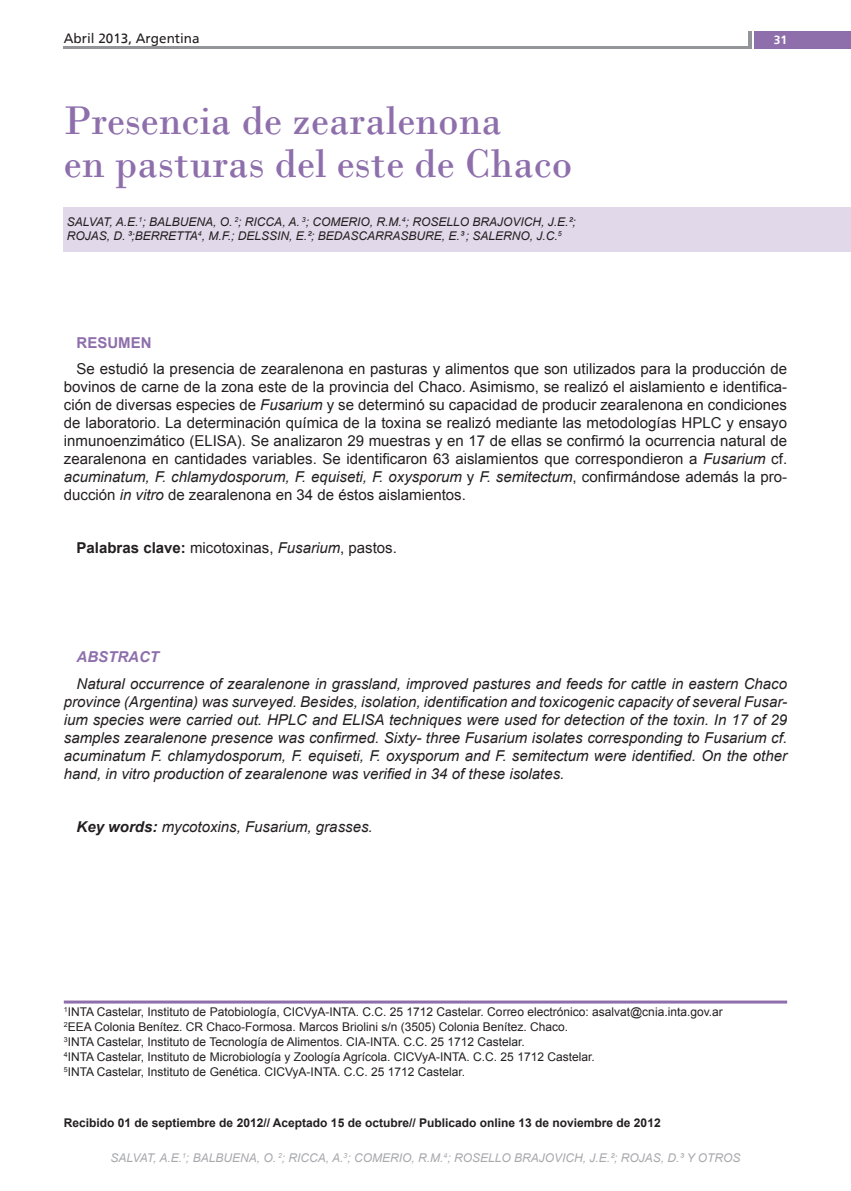
<style>
.page{position:relative;width:851px;height:1191px;background:#fff}
.page>*{position:absolute;margin:0;border:0;box-sizing:border-box;transform-origin:0 0}
.t1{font:42px/42.8px "Bodoni";color:#8e6fac}
.t2{font:15px/18px "Arial";color:#231f20;text-align:justify}
.t3{font:italic 15px/18px "Arial";color:#231f20;text-align:justify}
.t4{font:italic 700 15px "Arial";color:#8e6fac}
.t5{font:700 15px "Arial";color:#8e6fac}
.t6{font:13.5px "Frutiger";color:#231f20}
.t7{font:12px/15px "Arial";color:#231f20}
.t8{font:italic 12px/14.4px "Arial";color:#231f20}
.t9{font:italic 12px "Arial";color:#a8a9ad}
.t10{font:700 12px "Arial";color:#231f20}
.t11{font:700 12px "Frutiger";color:#fff}
.s1{font-style:italic}
.s2{font-weight:700}
</style>
<div class="page">
<div style="left:754px;top:31px;width:96px;height:17px;background:#8e6fac"></div>
<hr style="left:748px;top:31px;width:4px;height:17px;background:#939598">
<hr style="left:64px;top:46px;width:686px;height:2px;background:#939598">
<div style="left:64px;top:207px;width:786px;height:45px;background:#e1d9ea"></div>
<hr style="left:64px;top:1000px;width:723px;height:3px;background:#8e6fac">
<p class="t6" style="left:64px;top:30px;width:137px">Abril 2013, Argentina</p>
<p class="t11" style="left:773px;top:32px;width:15px">31</p>
<h1 class="t1" style="left:64px;top:99px;width:510px">Presencia de zearalenona<br>en pasturas del este de Chaco</h1>
<p class="t8" style="left:67px;top:214px;width:510px">SALVAT, A.E.<sup>1</sup>; BALBUENA, O. <sup>2</sup>; RICCA, A. <sup>3</sup>; COMERIO, R.M.<sup>4</sup>; ROSELLO BRAJOVICH, J.E.²;<br>ROJAS, D. ³;BERRETTA<sup>4</sup>, M.F.; DELSSIN, E.²; BEDASCARRASBURE, E.³ ; SALERNO, J.C.<sup>5</sup></p>
<p class="t5" style="left:77px;top:332px;width:77px">RESUMEN</p>
<p class="t2" style="left:64px;top:360px;width:724px;text-indent:13px">Se estudió la presencia de zearalenona en pasturas y alimentos que son utilizados para la producción de bovinos de carne de la zona este de la provincia del Chaco. Asimismo, se realizó el aislamiento e identifica&shy;ción de diversas especies de <span class="s1">Fusarium</span> y se determinó su capacidad de producir zearalenona en condiciones de laboratorio. La determinación química de la toxina se realizó mediante las metodologías HPLC y ensayo inmunoenzimático (ELISA). Se analizaron 29 muestras y en 17 de ellas se confirmó la ocurrencia natural de zearalenona en cantidades variables. Se identificaron 63 aislamientos que correspondieron a <span class="s1">Fusarium</span> cf. <span class="s1">acuminatum, F. chlamydosporum, F. equiseti, F. oxysporum</span> y <span class="s1">F. semitectum</span>, confirmándose además la pro&shy;ducción <span class="s1">in vitro</span> de zearalenona en 34 de éstos aislamientos.</p>
<p class="t2" style="left:77px;top:539px;width:322px"><span class="s2">Palabras clave:</span> micotoxinas, <span class="s1">Fusarium</span>, pastos.</p>
<p class="t4" style="left:77px;top:647px;width:84px">ABSTRACT</p>
<p class="t3" style="left:64px;top:675px;width:724px;text-indent:13px">Natural occurrence of zearalenone in grassland, improved pastures and feeds for cattle in eastern Chaco province (Argentina) was surveyed. Besides, isolation, identification and toxicogenic capacity of several Fusar&shy;ium species were carried out. HPLC and ELISA techniques were used for detection of the toxin. In 17 of 29 samples zearalenone presence was confirmed. Sixty- three Fusarium isolates corresponding to Fusarium cf. acuminatum F. chlamydosporum, F. equiseti, F. oxysporum and F. semitectum were identified. On the other hand, in vitro production of zearalenone was verified in 34 of these isolates.</p>
<p class="t3" style="left:77px;top:818px;width:297px"><span class="s2">Key words:</span> mycotoxins, Fusarium, grasses.</p>
<p class="t7" style="left:64px;top:1004px;width:660px"><sup>1</sup>INTA Castelar, Instituto de Patobiología, CICVyA-INTA. C.C. 25 1712 Castelar. Correo electrónico: asalvat@cnia.inta.gov.ar <sup>2</sup>EEA Colonia Benítez. CR Chaco-Formosa. Marcos Briolini s/n (3505) Colonia Benítez. Chaco.<br><sup>3</sup>INTA Castelar, Instituto de Tecnología de Alimentos. CIA-INTA. C.C. 25 1712 Castelar.<br><sup>4</sup>INTA Castelar, Instituto de Microbiología y Zoología Agrícola. CICVyA-INTA. C.C. 25 1712 Castelar.<br><sup>5</sup>INTA Castelar, Instituto de Genética. CICVyA-INTA. C.C. 25 1712 Castelar.</p>
<p class="t10" style="left:64px;top:1114px;width:598px">Recibido 01 de septiembre de 2012// Aceptado 15 de octubre// Publicado online 13 de noviembre de 2012</p>
<p class="t9" style="left:110px;top:1150px;width:631px">SALVAT, A.E.<sup>1</sup>; BALBUENA, O. <sup>2</sup>; RICCA, A.<sup>3</sup>; COMERIO, R.M.<sup>4</sup>; ROSELLO BRAJOVICH, J.E.²; ROJAS, D.³ Y OTROS</p>
</div>
